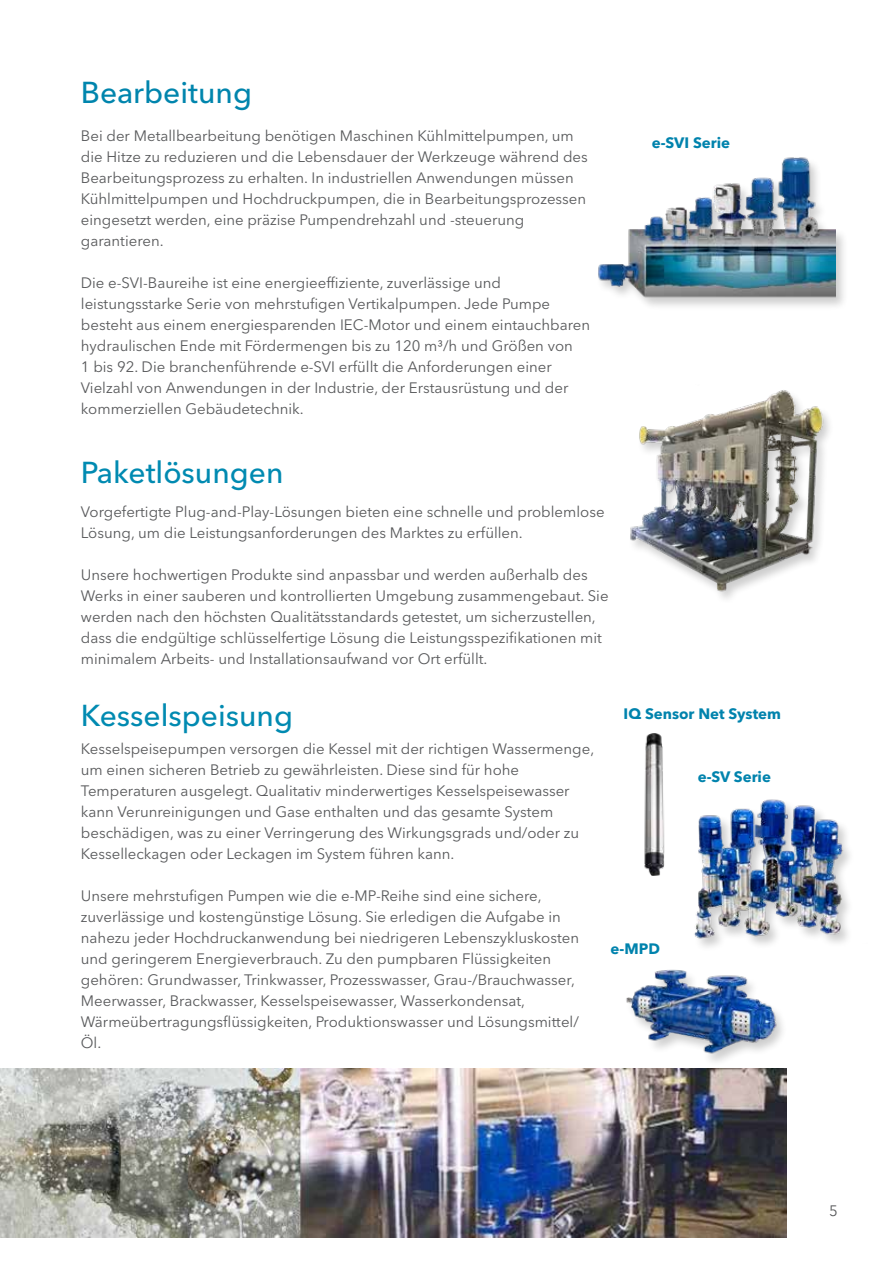
<style>
.page{position:relative;width:893px;height:1263px;background:#fff}
.page>*{position:absolute;margin:0;border:0;box-sizing:border-box;transform-origin:0 0}
.t1{font:500 30px "Avenir Next LT Pro";color:#008ab1}
.t2{font:500 30px "Avenir Next LT Pro";color:#0085ad}
.t3{font:15px/21px "Avenir Next LT Pro";color:#58595b}
.t4{font:700 15px "Avenir Next LT Pro";color:#0083ad}
</style>
<div class="page">
<div style="left:596px;top:156px;width:253px;height:155px;background:#000;opacity:.2"></div>
<img style="left:596px;top:156px;width:240px;height:155px">
<img style="left:630px;top:390px;width:199px;height:208px">
<img style="left:694px;top:799px;width:156px;height:145px">
<img style="left:626px;top:969px;width:157px;height:93px">
<img style="left:644px;top:733px;width:21px;height:142px">
<img style="left:0;top:1068px;width:787px;height:169px">
<h1 class="t2" style="left:81px;top:75px;width:173px">Bearbeitung</h1>
<p class="t3" style="left:81px;top:125px;width:508px">Bei der Metallbearbeitung benötigen Maschinen Kühlmittelpumpen, um die Hitze zu reduzieren und die Lebensdauer der Werkzeuge während des Bearbeitungsprozess zu erhalten. In industriellen Anwendungen müssen Kühlmittelpumpen und Hochdruckpumpen, die in Bearbeitungsprozessen eingesetzt werden, eine präzise Pumpendrehzahl und -steuerung garantieren.</p>
<p class="t3" style="left:81px;top:272px;width:511px">Die e-SVI-Baureihe ist eine energieeffiziente, zuverlässige und leistungsstarke Serie von mehrstufigen Vertikalpumpen. Jede Pumpe besteht aus einem energiesparenden IEC-Motor und einem eintauchbaren hydraulischen Ende mit Fördermengen bis zu 120 m³/h und Größen von<br>1 bis 92. Die branchenführende e-SVI erfüllt die Anforderungen einer Vielzahl von Anwendungen in der Industrie, der Erstausrüstung und der kommerziellen Gebäudetechnik.</p>
<h1 class="t1" style="left:81px;top:454px;width:204px">Paketlösungen</h1>
<p class="t3" style="left:81px;top:502px;width:525px">Vorgefertigte Plug-and-Play-Lösungen bieten eine schnelle und problemlose<br>Lösung, um die Leistungsanforderungen des Marktes zu erfüllen.</p>
<p class="t3" style="left:81px;top:565px;width:529px">Unsere hochwertigen Produkte sind anpassbar und werden außerhalb des Werks in einer sauberen und kontrollierten Umgebung zusammengebaut. Sie werden nach den höchsten Qualitätsstandards getestet, um sicherzustellen, dass die endgültige schlüsselfertige Lösung die Leistungsspezifikationen mit minimalem Arbeits- und Installationsaufwand vor Ort erfüllt.</p>
<p class="t4" style="left:652px;top:133px;width:80px">e-SVI Serie</p>
<h1 class="t1" style="left:81px;top:697px;width:214px">Kesselspeisung</h1>
<p class="t3" style="left:81px;top:739px;width:515px">Kesselspeisepumpen versorgen die Kessel mit der richtigen Wassermenge, um einen sicheren Betrieb zu gewährleisten. Diese sind für hohe Temperaturen ausgelegt. Qualitativ minderwertiges Kesselspeisewasser kann Verunreinigungen und Gase enthalten und das gesamte System beschädigen, was zu einer Verringerung des Wirkungsgrads und/oder zu Kesselleckagen oder Leckagen im System führen kann.</p>
<p class="t3" style="left:81px;top:886px;width:500px">Unsere mehrstufigen Pumpen wie die e-MP-Reihe sind eine sichere, zuverlässige und kostengünstige Lösung. Sie erledigen die Aufgabe in nahezu jeder Hochdruckanwendung bei niedrigeren Lebenszykluskosten und geringerem Energieverbrauch. Zu den pumpbaren Flüssigkeiten gehören: Grundwasser, Trinkwasser, Prozesswasser, Grau-/Brauchwasser, Meerwasser, Brackwasser, Kesselspeisewasser, Wasserkondensat, Wärmeübertragungsflüssigkeiten, Produktionswasser und Lösungsmittel/ Öl.</p>
<p class="t4" style="left:624px;top:704px;width:159px">IQ Sensor Net System</p>
<p class="t4" style="left:698px;top:767px;width:75px">e-SV Serie</p>
<p class="t4" style="left:611px;top:939px;width:51px">e-MPD</p>
<p class="t3" style="left:829px;top:1201px;width:10px">5</p>
</div>
